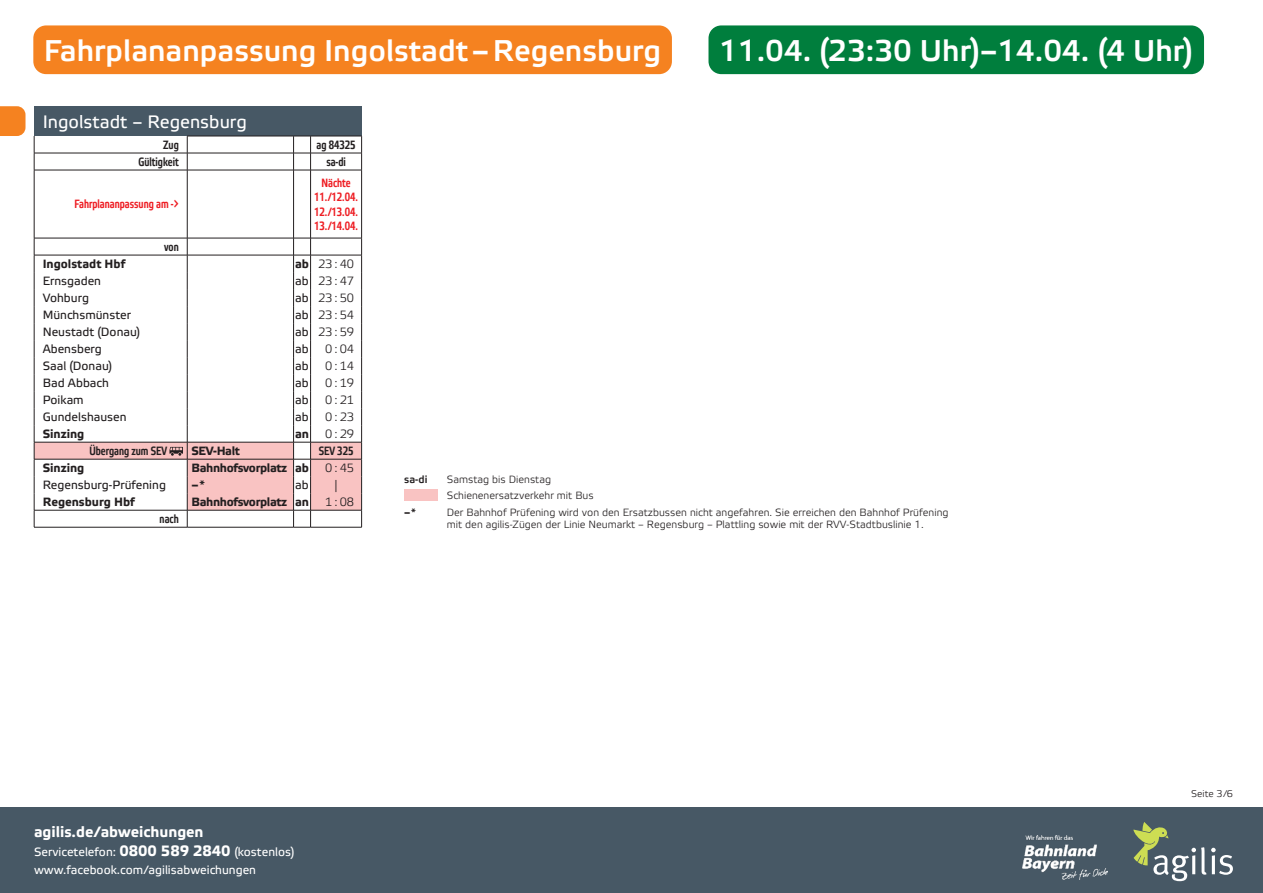
<style>
.page{position:relative;width:1263px;height:893px;background:#fff}
.page>*{position:absolute;margin:0;border:0;box-sizing:border-box;transform-origin:0 0}
.t1{font:500 30px "Etelka";color:#fff}
.t2{font:18px "Etelka Text";color:#fff}
.t3{font:700 15px "Etelka Text";color:#fff}
.t4{font:12px "Etelka Text";color:#231f20}
.t5{font:12px/18px "Etelka Text";color:#fff}
.t6{font:12px "Etelka Monospace";color:#231f20}
.t7{font:500 12px/14.4px "Etelka Narrow";color:#ee1d23;text-align:center}
.t8{font:500 12px "Etelka Narrow";color:#231f20}
.t9{font:700 12px "Etelka Text";color:#231f20}
.t10{font:700 12px "Etelka Text";letter-spacing:-.03em;color:#231f20}
.t11{font:300 10.5px/16.2px "Etelka";color:#231f20}
.t12{font:500 10.5px "Etelka";color:#231f20}
.t13{font:700 10.5px "Etelka Text";color:#231f20}
.t14{font:300 9.75px "Etelka";color:#231f20}
.s1{font-family:"Etelka Text";font-weight:700}
.s2{font-family:"Etelka Text"}
.s3{font-weight:400}
.s4{font-weight:700;font-size:15px}
</style>
<div class="page">
<svg style="left:0;top:106px;width:26px;height:30px"></svg>
<div style="left:0;top:808px;width:1263px;height:85px;background:#475865"></div>
<img style="left:1023px;top:835px;width:84px;height:44px">
<svg style="left:1133px;top:822px;width:100px;height:59px"></svg>
<div style="left:33px;top:25px;width:639px;height:49px;background:#f58220;border-radius:13px"></div>
<div style="left:708px;top:25px;width:496px;height:49px;background:#007e3d;border-radius:13px"></div>
<div style="left:404px;top:489px;width:33px;height:12px;background:#f9c3c2"></div>
<div style="left:34px;top:106px;width:328px;height:30px;background:#475865"></div>
<svg style="left:187px;top:137px;width:1px;height:33px"></svg>
<hr style="left:187px;top:170px;width:1px;height:68px;background:#231f20">
<hr style="left:293px;top:170px;width:1px;height:68px;background:#231f20">
<hr style="left:34px;top:153px;width:153px;height:1px;background:#231f20">
<hr style="left:34px;top:170px;width:153px;height:1px;background:#231f20">
<hr style="left:187px;top:136px;width:107px;height:1px;background:#231f20">
<hr style="left:311px;top:136px;width:51px;height:1px;background:#231f20">
<hr style="left:187px;top:153px;width:107px;height:1px;background:#231f20">
<hr style="left:311px;top:153px;width:51px;height:1px;background:#231f20">
<hr style="left:187px;top:170px;width:107px;height:1px;background:#231f20">
<hr style="left:311px;top:170px;width:51px;height:1px;background:#231f20">
<svg style="left:293px;top:136px;width:18px;height:35px"></svg>
<hr style="left:310px;top:170px;width:1px;height:68px;background:#231f20">
<svg style="left:361px;top:136px;width:1px;height:34px"></svg>
<hr style="left:361px;top:170px;width:1px;height:68px;background:#231f20">
<svg style="left:34px;top:136px;width:1px;height:34px"></svg>
<hr style="left:34px;top:170px;width:1px;height:68px;background:#231f20">
<svg style="left:34px;top:238px;width:328px;height:290px"></svg>
<h1 class="t1" style="left:44px;top:32px;width:619px">Fahrplananpassung Ingolstadt–Regensburg</h1>
<h1 class="t1" style="left:719px;top:32px;width:476px">11.04. (23:30 Uhr)–14.04. (4 Uhr)</h1>
<h2 class="t2" style="left:43px;top:110px;width:206px">Ingolstadt – Regensburg</h2>
<p class="t8" style="left:163px;top:138px;width:17px">Zug</p>
<p class="t8" style="left:316px;top:138px;width:41px">ag 84325</p>
<p class="t8" style="left:138px;top:155px;width:42px">Gültigkeit</p>
<p class="t8" style="left:326px;top:155px;width:21px">sa-di</p>
<p class="t7" style="left:75px;top:198px;width:106px">Fahrplananpassung am -&gt;</p>
<p class="t7" style="left:314px;top:176px;width:45px">Nächte<br>11./12.04.<br>12./13.04.<br>13./14.04.</p>
<p class="t8" style="left:164px;top:240px;width:16px">von</p>
<p class="t9" style="left:43px;top:256px;width:84px">Ingolstadt Hbf</p>
<p class="t6" style="left:295px;top:257px;width:61px"><span class="s1">ab</span> 23:40</p>
<p class="t4" style="left:43px;top:273px;width:60px">Ernsgaden</p>
<p class="t6" style="left:295px;top:274px;width:60px"><span class="s2">ab</span> 23:47</p>
<p class="t4" style="left:43px;top:290px;width:48px">Vohburg</p>
<p class="t6" style="left:295px;top:291px;width:60px"><span class="s2">ab</span> 23:50</p>
<p class="t4" style="left:43px;top:307px;width:90px">Münchsmünster</p>
<p class="t6" style="left:295px;top:308px;width:60px"><span class="s2">ab</span> 23:54</p>
<p class="t4" style="left:43px;top:324px;width:99px">Neustadt (Donau)</p>
<p class="t6" style="left:295px;top:325px;width:60px"><span class="s2">ab</span> 23:59</p>
<p class="t4" style="left:43px;top:341px;width:61px">Abensberg</p>
<p class="t4" style="left:295px;top:341px;width:15px">ab</p>
<p class="t6" style="left:325px;top:342px;width:30px">0:04</p>
<p class="t4" style="left:43px;top:358px;width:71px">Saal (Donau)</p>
<p class="t4" style="left:295px;top:358px;width:15px">ab</p>
<p class="t6" style="left:325px;top:359px;width:30px">0:14</p>
<p class="t4" style="left:43px;top:375px;width:68px">Bad Abbach</p>
<p class="t4" style="left:295px;top:375px;width:15px">ab</p>
<p class="t6" style="left:325px;top:376px;width:30px">0:19</p>
<p class="t4" style="left:43px;top:392px;width:43px">Poikam</p>
<p class="t4" style="left:295px;top:392px;width:15px">ab</p>
<p class="t6" style="left:325px;top:393px;width:30px">0:21</p>
<p class="t4" style="left:43px;top:409px;width:85px">Gundelshausen</p>
<p class="t4" style="left:295px;top:409px;width:15px">ab</p>
<p class="t6" style="left:325px;top:410px;width:30px">0:23</p>
<p class="t9" style="left:43px;top:426px;width:43px">Sinzing</p>
<p class="t9" style="left:295px;top:426px;width:15px">an</p>
<p class="t6" style="left:325px;top:427px;width:30px">0:29</p>
<p class="t8" style="left:89px;top:444px;width:79px">Übergang zum SEV</p>
<p class="t9" style="left:191px;top:443px;width:50px">SEV-Halt</p>
<p class="t8" style="left:319px;top:444px;width:36px">SEV 325</p>
<p class="t9" style="left:43px;top:460px;width:43px">Sinzing</p>
<p class="t10" style="left:191px;top:460px;width:119px">Bahnhofsvorplatz ab</p>
<p class="t6" style="left:325px;top:462px;width:30px">0:45</p>
<p class="t4" style="left:43px;top:477px;width:125px">Regensburg-Prüfening</p>
<p class="t9" style="left:191px;top:477px;width:15px">–<span class="s3">*</span></p>
<p class="t4" style="left:295px;top:477px;width:15px">ab</p>
<p class="t6" style="left:332px;top:478px;width:9px">|</p>
<p class="t9" style="left:43px;top:494px;width:94px">Regensburg Hbf</p>
<p class="t10" style="left:191px;top:494px;width:119px">Bahnhofsvorplatz an</p>
<p class="t6" style="left:325px;top:495px;width:30px">1:08</p>
<p class="t8" style="left:160px;top:512px;width:21px">nach</p>
<p class="t12" style="left:404px;top:473px;width:25px">sa-di</p>
<p class="t11" style="left:447px;top:471px;width:148px">Samstag bis Dienstag<br>Schienenersatzverkehr mit Bus</p>
<p class="t13" style="left:404px;top:506px;width:13px">–<span class="s3">*</span></p>
<p class="t11" style="left:447px;top:507px;width:503px;line-height:12px">Der Bahnhof Prüfening wird von den Ersatzbussen nicht angefahren. Sie erreichen den Bahnhof Prüfening mit den agilis-Zügen der Linie Neumarkt – Regensburg – Plattling sowie mit der RVV-Stadtbuslinie 1.</p>
<h3 class="t3" style="left:34px;top:822px;width:171px">agilis.de/abweichungen</h3>
<p class="t5" style="left:34px;top:843px;width:262px">Servicetelefon: <span class="s4">0800 589 2840</span> (kostenlos) www.facebook.com/agilisabweichungen</p>
<p class="t14" style="left:1191px;top:787px;width:43px">Seite 3/6</p>
</div>
